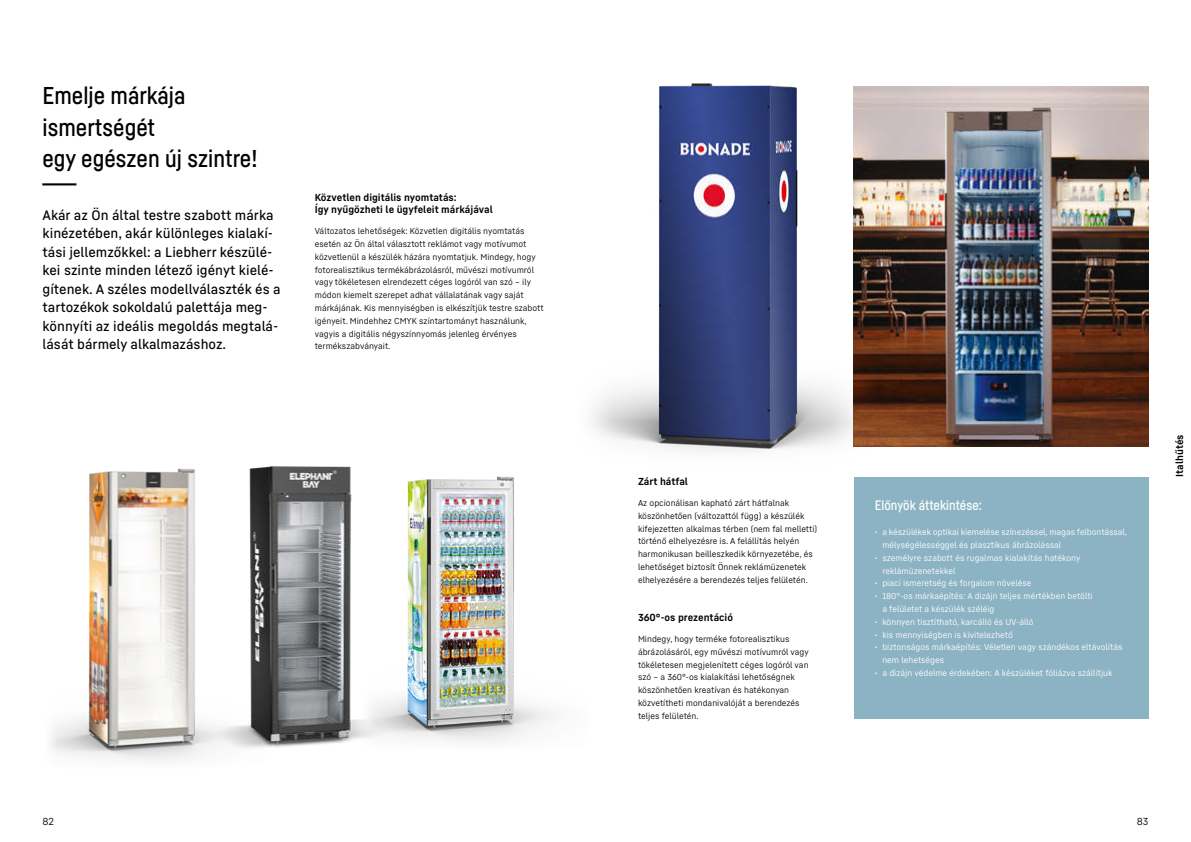
<style>
.page{position:relative;width:1191px;height:842px;background:#fff}
.page>*{position:absolute;margin:0;border:0;box-sizing:border-box;transform-origin:0 0}
.t1{font:24px/31.5px "Liebherr Head Regular 3";color:#000}
.t2{font:500 13.5px/18.5px "Liebherr Text";color:#000}
.t3{font:13.5px "Liebherr Head Regular 3";color:#fff}
.t4{font:700 10px/12.8px "Liebherr Text";color:#000}
.t5{font:10px "Liebherr Text Regular 2";color:#000}
.t6{font:8.5px/12.8px "Liebherr Text Regular 2";color:#000}
.t7{font:8.5px/12.8px "Liebherr Text Regular 2";color:#fff}
</style>
<div class="page">
<img style="left:594px;top:83px;width:290px;height:370px">
<img style="left:50px;top:468px;width:158px;height:293px">
<img style="left:392px;top:413px;width:206px;height:329px">
<img style="left:853px;top:87px;width:295px;height:360px">
<img style="left:208px;top:466px;width:184px;height:282px">
<div style="left:853px;top:477px;width:295px;height:242px;background:#8cb3c3"></div>
<h1 class="t1" style="left:43px;top:79px;width:216px">Emelje márkája ismertségét<br>egy egészen új szintre! ---</h1>
<p class="t2" style="left:43px;top:205px;width:240px">Akár az Ön által testre szabott márka kinézetében, akár különleges kialakí&shy;tási jellemzőkkel: a Liebherr készülé&shy;kei szinte minden létező igényt kielé&shy;gítenek. A széles modellválaszték és a tartozékok sokoldalú palettája meg&shy;könnyíti az ideális megoldás megtalá&shy;lását bármely alkalmazáshoz.</p>
<p class="t4" style="left:315px;top:190px;width:180px">Közvetlen digitális nyomtatás:<br>Így nyűgözheti le ügyfeleit márkájával</p>
<p class="t6" style="left:315px;top:224px;width:230px">Változatos lehetőségek: Közvetlen digitális nyomtatás esetén az Ön által választott reklámot vagy motívumot közvetlenül a készülék házára nyomtatjuk. Mindegy, hogy fotorealisztikus termékábrázolásról, művészi motívumról vagy tökéletesen elrendezett céges logóról van szó – ily módon kiemelt szerepet adhat vállalatának vagy saját márkájának. Kis mennyiségben is elkészítjük testre szabott igényeit. Mindehhez CMYK színtartományt használunk, vagyis a digitális négyszínnyomás jelenleg érvényes termékszabványait.</p>
<p class="t4" style="left:638px;top:475px;width:51px">Zárt hátfal</p>
<p class="t6" style="left:638px;top:496px;width:181px">Az opcionálisan kapható zárt hátfalnak köszönhetően (változattól függ) a készülék kifejezetten alkalmas térben (nem fal melletti) történő elhelyezésre is. A felállítás helyén harmonikusan beilleszkedik környezetébe, és lehetőséget biztosít Önnek reklámüzenetek elhelyezésére a berendezés teljes felületén.</p>
<p class="t4" style="left:638px;top:611px;width:97px">360°-os prezentáció</p>
<p class="t6" style="left:638px;top:632px;width:172px">Mindegy, hogy terméke fotorealisztikus ábrázolásáról, egy művészi motívumról vagy tökéletesen megjelenített céges logóról van szó – a 360°-os kialakítási lehetőségnek köszönhetően kreatívan és hatékonyan közvetítheti mondanivalóját a berendezés teljes felületén.</p>
<h2 class="t3" style="left:874px;top:497px;width:109px">Előnyök áttekintése:</h2>
<p class="t7" style="left:882px;top:525px;width:246px;text-indent:-8px">• a készülékek optikai kiemelése színezéssel, magas felbontással, mélységélességgel és plasztikus ábrázolással</p>
<p class="t7" style="left:882px;top:551px;width:199px;text-indent:-8px">• személyre szabott és rugalmas kialakítás hatékony reklámüzenetekkel</p>
<p class="t7" style="left:874px;top:577px;width:158px">• piaci ismeretség és forgalom növelése</p>
<p class="t7" style="left:882px;top:589px;width:212px;text-indent:-8px">• 180°-os márkaépítés: A dizájn teljes mértékben betölti a felületet a készülék széléig</p>
<p class="t7" style="left:874px;top:615px;width:160px">• könnyen tisztítható, karcálló és UV-álló</p>
<p class="t7" style="left:874px;top:628px;width:139px">• kis mennyiségben is kivitelezhető</p>
<p class="t7" style="left:882px;top:641px;width:241px;text-indent:-8px">• biztonságos márkaépítés: Véletlen vagy szándékos eltávolítás nem lehetséges</p>
<p class="t7" style="left:874px;top:666px;width:239px">• a dizájn védelme érdekében: A készüléket fóliázva szállítjuk</p>
<p class="t4" style="left:1172px;top:477px;width:44px;rotate:-90deg">Italhűtés</p>
<p class="t5" style="left:43px;top:815px;width:13px">82</p>
<p class="t5" style="left:1136px;top:815px;width:13px">83</p>
</div>
